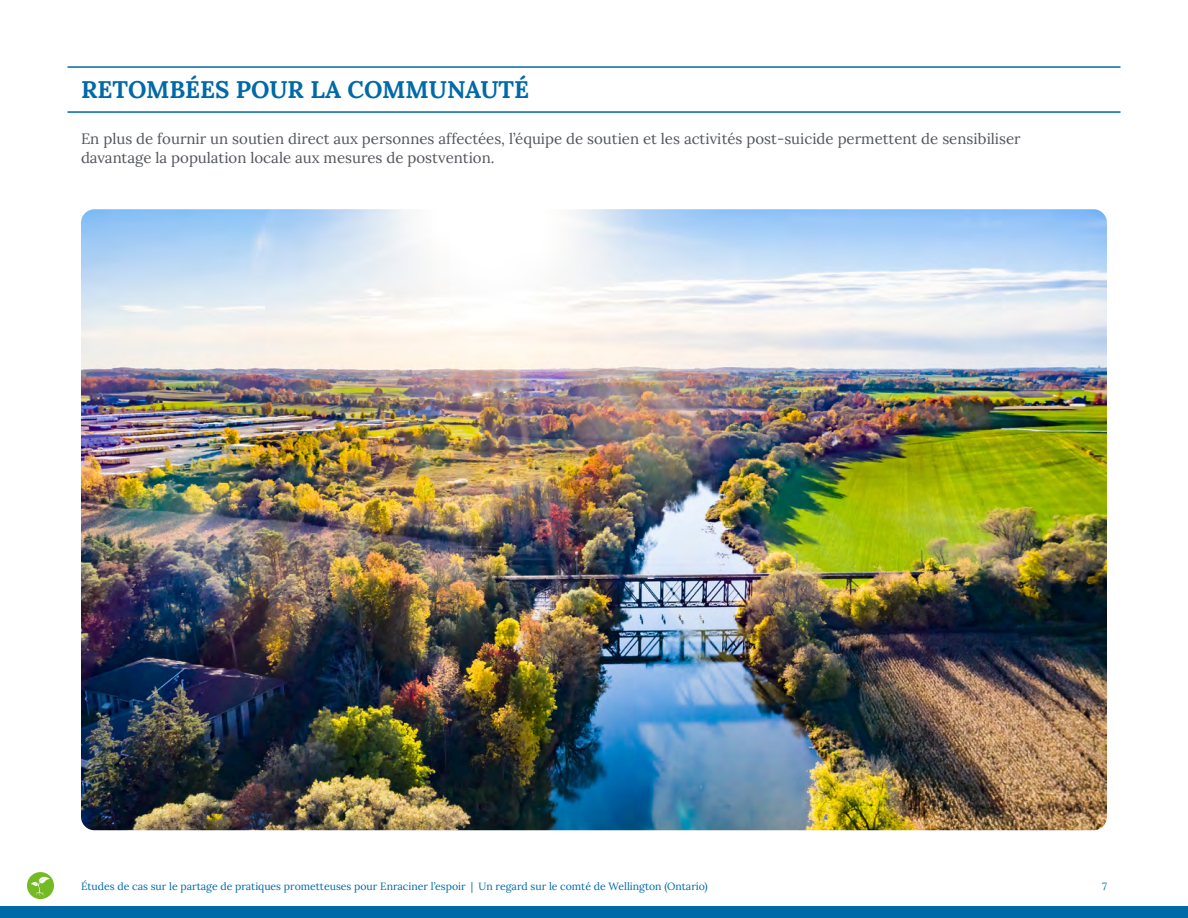
<style>
.page{position:relative;width:1188px;height:918px;background:#fff}
.page>*{position:absolute;margin:0;border:0;box-sizing:border-box;transform-origin:0 0}
.t1{font:700 24px "Lora";color:#0069a7}
.P_-_Paragraphe{font:15px/19.2px "Lora";color:#52555b}
.t2{font:10.5px "Lora";color:#0069a7}
</style>
<div class="page">
<div style="left:27px;top:872px;width:27px;height:27px;background:#74bb23;border-radius:50%"></div>
<svg style="left:31px;top:877px;width:19px;height:20px"></svg>
<div style="left:0;top:906px;width:1188px;height:12px;background:#0069a7"></div>
<hr style="left:68px;top:66px;width:1052px;height:2px;background:#0069a7">
<hr style="left:68px;top:111px;width:1052px;height:2px;background:#0069a7">
<img style="left:81px;top:209px;width:1026px;height:621px">
<h2 class="t1" style="left:81px;top:70px;width:450px">RETOMBÉES POUR LA COMMUNAUTÉ</h2>
<p class="P_-_Paragraphe" style="left:81px;top:128px;width:941px">En plus de fournir un soutien direct aux personnes affectées, l’équipe de soutien et les activités post-suicide permettent de sensibiliser davantage la population locale aux mesures de postvention.</p>
<p class="t2" style="left:81px;top:878px;width:628px">Études de cas sur le partage de pratiques prometteuses pour Enraciner l’espoir | Un regard sur le comté de Wellington (Ontario)</p>
<p class="t2" style="left:1102px;top:878px;width:6px">7</p>
</div>
